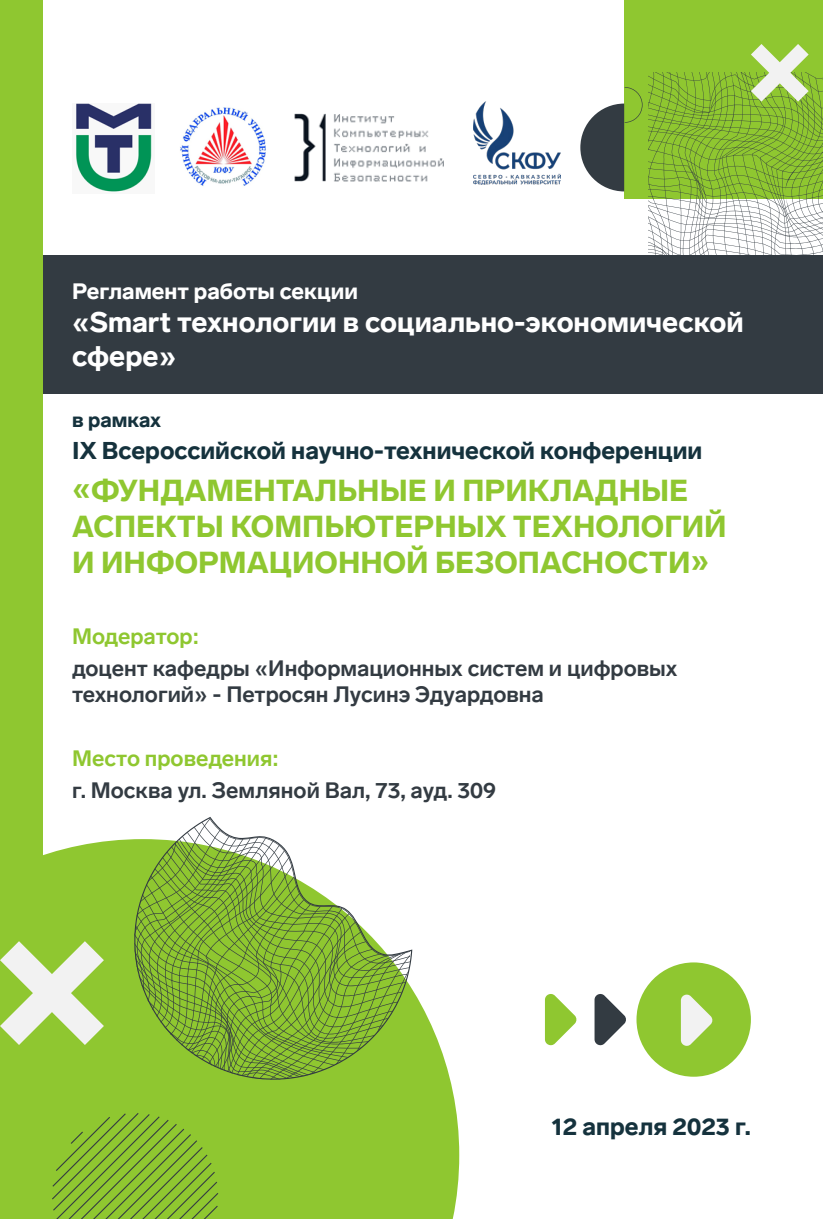
<style>
.page{position:relative;width:823px;height:1219px;background:#fff}
.page>*{position:absolute;margin:0;border:0;box-sizing:border-box;transform-origin:0 0}
.t1{font:900 30px/36px "Lab Grotesque";color:#8fc730}
.t2{font:900 28px/33.6px "Lab Grotesque";color:#fff}
.t3{font:900 24px "Lab Grotesque";color:#15323d}
.t4{font:700 22px/26px "Lab Grotesque";color:#333b42}
.t5{font:700 22px "Lab Grotesque";color:#8fc730}
.t6{font:900 22px "Lab Grotesque";color:#fff}
.t7{font:900 20px "Lab Grotesque";color:#15323d}
</style>
<div class="page">
<div style="left:26px;top:255px;width:796px;height:139px;background:#333b42"></div>
<div style="left:623px;top:0;width:199px;height:198px;background:#8fc730"></div>
<svg style="left:648px;top:44px;width:174px;height:211px"></svg>
<svg style="left:580px;top:87px;width:62px;height:104px"></svg>
<img style="left:76px;top:103px;width:76px;height:89px">
<img style="left:180px;top:107px;width:86px;height:79px">
<img style="left:294px;top:113px;width:150px;height:69px">
<img style="left:473px;top:102px;width:87px;height:82px">
<div style="left:0;top:0;width:43px;height:1219px;background:#8fc730"></div>
<svg style="left:43px;top:839px;width:416px;height:380px;fill:#8fc730"></svg>
<svg style="left:134px;top:817px;width:276px;height:263px;fill:#8fc730"></svg>
<svg style="left:52px;top:1113px;width:166px;height:106px;background:#85b831"></svg>
<div style="left:636px;top:962px;width:114px;height:115px;background:#8fc730;border-radius:50%"></div>
<svg style="left:545px;top:994px;width:31px;height:52px"></svg>
<svg style="left:680px;top:994px;width:32px;height:52px"></svg>
<svg style="left:594px;top:994px;width:32px;height:52px"></svg>
<svg style="left:0;top:941px;width:104px;height:104px"></svg>
<p class="t6" style="left:72px;top:278px;width:287px">Регламент работы секции</p>
<p class="t2" style="left:72px;top:306px;width:672px">«Smart технологии в социально-экономической сфере»</p>
<p class="t7" style="left:72px;top:408px;width:91px">в рамках</p>
<p class="t3" style="left:72px;top:436px;width:631px">IХ Всероссийской научно-технической конференции</p>
<p class="t1" style="left:72px;top:473px;width:655px">«ФУНДАМЕНТАЛЬНЫЕ И ПРИКЛАДНЫЕ<br>АСПЕКТЫ КОМПЬЮТЕРНЫХ ТЕХНОЛОГИЙ<br>И ИНФОРМАЦИОННОЙ БЕЗОПАСНОСТИ»</p>
<p class="t5" style="left:72px;top:623px;width:128px">Модератор:</p>
<p class="t4" style="left:72px;top:655px;width:606px">доцент кафедры «Информационных систем и цифровых технологий» - Петросян Лусинэ Эдуардовна</p>
<p class="t5" style="left:72px;top:745px;width:208px">Место проведения:</p>
<p class="t4" style="left:72px;top:777px;width:425px">г. Москва ул. Земляной Вал, 73, ауд. 309</p>
<p class="t3" style="left:551px;top:1112px;width:200px">12 апреля 2023 г.</p>
</div>
